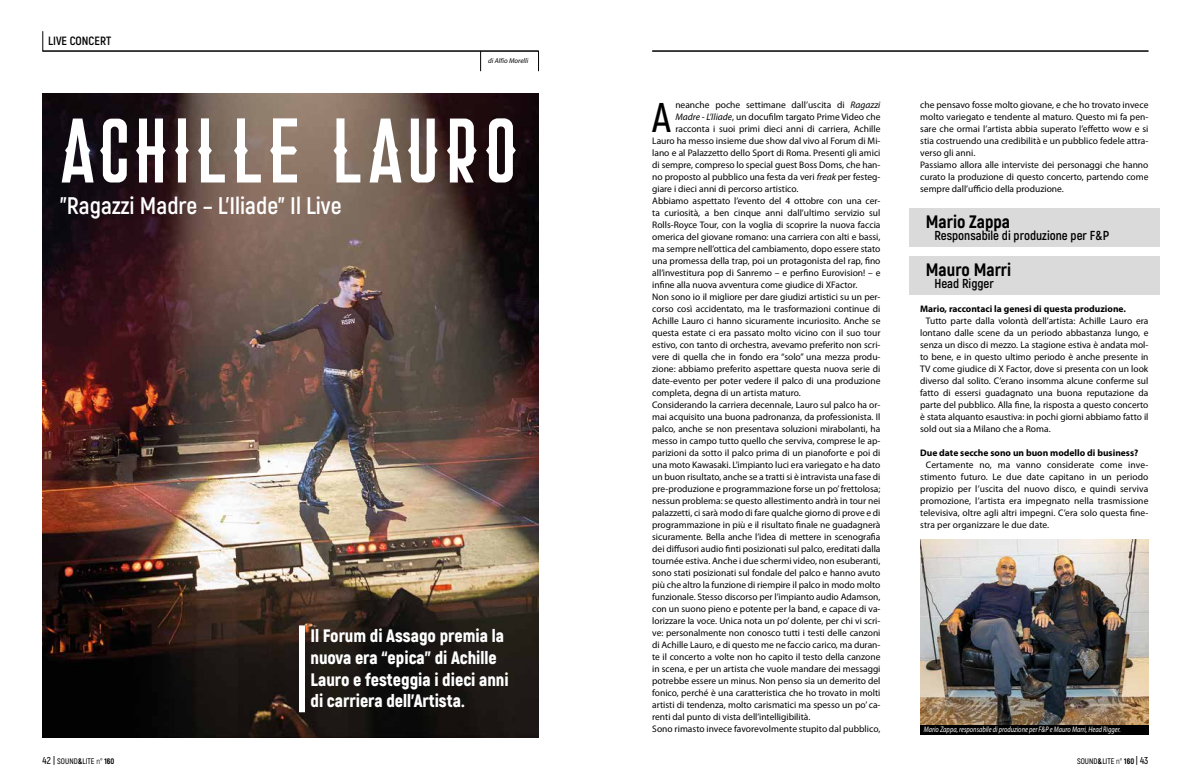
<style>
.page{position:relative;width:1191px;height:780px;background:#fff}
.page>*{position:absolute;margin:0;border:0;box-sizing:border-box;transform-origin:0 0}
.t1{font:89.1px "Stockport Extra";color:#fff}
.t2{font:600 41.5px "Akrobat";color:#000}
.t3{font:700 24px "Akrobat";color:#fff}
.t4{font:900 18px/21.6px "Akrobat";color:#fff}
.t5{font:800 18px "Akrobat";color:#000}
.t6{font:700 13px "Akrobat";color:#000}
.t7{font:700 12px "Akrobat";color:#000}
.t8{font:9.5px/12px "Myriad Pro";color:#000;text-align:justify}
.t9{font:700 9.5px "Myriad Pro";color:#000}
.t10{font:italic 8px "Myriad Pro";color:#fff;scale:.8 1}
.t11{font:600 8px "Akrobat";color:#000}
.t12{font:italic 7px "Myriad Pro";letter-spacing:.005em;color:#000}
.s1{font-style:italic}
.s2{font-size:10px}
.s3{font-weight:800}
.s4{font-weight:400}
</style>
<div class="page">
<hr style="left:43px;top:51px;width:496px;height:1px;background:#000">
<hr style="left:652px;top:51px;width:496px;height:1px;background:#000">
<svg style="left:43px;top:31px;width:1px;height:20px"></svg>
<img style="left:43px;top:94px;width:496px;height:643px">
<svg style="left:538px;top:52px;width:1px;height:19px"></svg>
<div style="left:299px;top:625px;width:6px;height:87px;background:#fff"></div>
<svg style="left:480px;top:52px;width:1px;height:19px"></svg>
<img style="left:920px;top:539px;width:228px;height:185px">
<div style="left:920px;top:724px;width:228px;height:10px;background:#000"></div>
<div style="left:909px;top:208px;width:250px;height:25px;background:#dadada"></div>
<div style="left:909px;top:228px;width:250px;height:18px;background:#dadada"></div>
<div style="left:909px;top:256px;width:250px;height:25px;background:#dadada"></div>
<div style="left:909px;top:276px;width:250px;height:18px;background:#dadada"></div>
<p class="t7" style="left:48px;top:33px;width:65px">LIVE CONCERT</p>
<p class="t12" style="left:488px;top:57px;width:42px">di Alfio Morelli</p>
<h1 class="t1" style="left:62px;top:100px;width:465px">ACHILLE LAURO</h1>
<h3 class="t3" style="left:60px;top:190px;width:283px">"Ragazzi Madre – L’Iliade" Il Live</h3>
<h3 class="t4" style="left:310px;top:625px;width:200px">Il Forum di Assago premia la nuova era “epica” di Achille<br>Lauro e festeggia i dieci anni di carriera dell’Artista.</h3>
<h2 class="t2" style="left:652px;top:92px;width:21px">A</h2>
<p class="t8" style="left:675px;top:99px;width:207px">neanche poche settimane dall’uscita di <span class="s1">Ragazzi</span></p>
<p class="t8" style="left:675px;top:111px;width:207px"><span class="s1">Madre - L’Iliade</span>, un docufilm targato Prime Video che</p>
<p class="t8" style="left:675px;top:123px;width:207px">racconta i suoi primi dieci anni di carriera, Achille</p>
<p class="t8" style="left:652px;top:135px;width:230px">Lauro ha messo insieme due show dal vivo al Forum di Mi-</p>
<p class="t8" style="left:652px;top:147px;width:230px">lano e al Palazzetto dello Sport di Roma. Presenti gli amici</p>
<p class="t8" style="left:652px;top:159px;width:230px">di sempre, compreso lo special guest Boss Doms, che han-</p>
<p class="t8" style="left:652px;top:171px;width:230px">no proposto al pubblico una festa da veri <span class="s1">freak</span> per festeg-</p>
<p class="t8" style="left:652px;top:183px;width:148px">giare i dieci anni di percorso artistico.</p>
<p class="t8" style="left:652px;top:195px;width:230px">Abbiamo aspettato l’evento del 4 ottobre con una cer-</p>
<p class="t8" style="left:652px;top:207px;width:230px">ta curiosità, a ben cinque anni dall’ultimo servizio sul</p>
<p class="t8" style="left:652px;top:219px;width:230px">Rolls-Royce Tour, con la voglia di scoprire la nuova faccia</p>
<p class="t8" style="left:652px;top:231px;width:230px">omerica del giovane romano: una carriera con alti e bassi,</p>
<p class="t8" style="left:652px;top:243px;width:230px">ma sempre nell’ottica del cambiamento, dopo essere stato</p>
<p class="t8" style="left:652px;top:255px;width:230px">una promessa della trap, poi un protagonista del rap, fino</p>
<p class="t8" style="left:652px;top:267px;width:230px">all’investitura pop di Sanremo – e perfino Eurovision! – e</p>
<p class="t8" style="left:652px;top:279px;width:207px">infine alla nuova avventura come giudice di XFactor.</p>
<p class="t8" style="left:652px;top:291px;width:230px">Non sono io il migliore per dare giudizi artistici su un per-</p>
<p class="t8" style="left:652px;top:303px;width:230px">corso così accidentato, ma le trasformazioni continue di</p>
<p class="t8" style="left:652px;top:315px;width:230px">Achille Lauro ci hanno sicuramente incuriosito. Anche se</p>
<p class="t8" style="left:652px;top:327px;width:230px">questa estate ci era passato molto vicino con il suo tour</p>
<p class="t8" style="left:652px;top:339px;width:230px">estivo, con tanto di orchestra, avevamo preferito non scri-</p>
<p class="t8" style="left:652px;top:351px;width:230px">vere di quella che in fondo era “solo” una mezza produ-</p>
<p class="t8" style="left:652px;top:363px;width:230px">zione: abbiamo preferito aspettare questa nuova serie di</p>
<p class="t8" style="left:652px;top:375px;width:230px">date-evento per poter vedere il palco di una produzione</p>
<p class="t8" style="left:652px;top:387px;width:150px">completa, degna di un artista maturo.</p>
<p class="t8" style="left:652px;top:399px;width:230px">Considerando la carriera decennale, Lauro sul palco ha or-</p>
<p class="t8" style="left:652px;top:411px;width:230px">mai acquisito una buona padronanza, da professionista. Il</p>
<p class="t8" style="left:652px;top:423px;width:230px">palco, anche se non presentava soluzioni mirabolanti, ha</p>
<p class="t8" style="left:652px;top:435px;width:230px">messo in campo tutto quello che serviva, comprese le ap-</p>
<p class="t8" style="left:652px;top:447px;width:230px">parizioni da sotto il palco prima di un pianoforte e poi di</p>
<p class="t8" style="left:652px;top:459px;width:230px">una moto Kawasaki. L’impianto luci era variegato e ha dato</p>
<p class="t8" style="left:652px;top:471px;width:230px">un buon risultato, anche se a tratti si è intravista una fase di</p>
<p class="t8" style="left:652px;top:483px;width:230px">pre-produzione e programmazione forse un po’ frettolosa;</p>
<p class="t8" style="left:652px;top:495px;width:230px">nessun problema: se questo allestimento andrà in tour nei</p>
<p class="t8" style="left:652px;top:507px;width:230px">palazzetti, ci sarà modo di fare qualche giorno di prove e di</p>
<p class="t8" style="left:652px;top:519px;width:230px">programmazione in più e il risultato finale ne guadagnerà</p>
<p class="t8" style="left:652px;top:531px;width:230px">sicuramente. Bella anche l’idea di mettere in scenografia</p>
<p class="t8" style="left:652px;top:543px;width:230px">dei diffusori audio finti posizionati sul palco, ereditati dalla</p>
<p class="t8" style="left:652px;top:555px;width:230px">tournée estiva. Anche i due schermi video, non esuberanti,</p>
<p class="t8" style="left:652px;top:567px;width:230px">sono stati posizionati sul fondale del palco e hanno avuto</p>
<p class="t8" style="left:652px;top:579px;width:230px">più che altro la funzione di riempire il palco in modo molto</p>
<p class="t8" style="left:652px;top:591px;width:230px">funzionale. Stesso discorso per l’impianto audio Adamson,</p>
<p class="t8" style="left:652px;top:603px;width:230px">con un suono pieno e potente per la band, e capace di va-</p>
<p class="t8" style="left:652px;top:615px;width:230px">lorizzare la voce. Unica nota un po’ dolente, per chi vi scri-</p>
<p class="t8" style="left:652px;top:627px;width:230px">ve: personalmente non conosco tutti i testi delle canzoni</p>
<p class="t8" style="left:652px;top:639px;width:230px">di Achille Lauro, e di questo me ne faccio carico, ma duran-</p>
<p class="t8" style="left:652px;top:651px;width:230px">te il concerto a volte non ho capito il testo della canzone</p>
<p class="t8" style="left:652px;top:663px;width:230px">in scena, e per un artista che vuole mandare dei messaggi</p>
<p class="t8" style="left:652px;top:675px;width:230px">potrebbe essere un minus. Non penso sia un demerito del</p>
<p class="t8" style="left:652px;top:687px;width:230px">fonico, perché è una caratteristica che ho trovato in molti</p>
<p class="t8" style="left:652px;top:699px;width:230px">artisti di tendenza, molto carismatici ma spesso un po’ ca-</p>
<p class="t8" style="left:652px;top:711px;width:160px">renti dal punto di vista dell’intelligibilità.</p>
<p class="t8" style="left:652px;top:723px;width:230px">Sono rimasto invece favorevolmente stupito dal pubblico,</p>
<p class="t8" style="left:920px;top:99px;width:230px;text-align:left">che pensavo fosse molto giovane, e che ho trovato invece molto variegato e tendente al maturo. Questo mi fa pen&shy;sare che ormai l’artista abbia superato l’effetto wow e si stia costruendo una credibilità e un pubblico fedele attra&shy;verso gli anni.<br>Passiamo allora alle interviste dei personaggi che hanno curato la produzione di questo concerto, partendo come sempre dall’ufficio della produzione.</p>
<h3 class="t5" style="left:926px;top:210px;width:86px">Mario Zappa</h3>
<h3 class="t6" style="left:934px;top:227px;width:177px">Responsabile di produzione per F&amp;P</h3>
<h3 class="t5" style="left:926px;top:258px;width:87px">Mauro Marri</h3>
<h3 class="t6" style="left:934px;top:275px;width:61px">Head Rigger</h3>
<p class="t9" style="left:920px;top:303px;width:207px">Mario, raccontaci la genesi di questa produzione.</p>
<p class="t8" style="left:920px;top:315px;width:230px;text-indent:6px">Tutto parte dalla volontà dell’artista: Achille Lauro era lontano dalle scene da un periodo abbastanza lungo, e senza un disco di mezzo. La stagione estiva è andata mol&shy;to bene, e in questo ultimo periodo è anche presente in TV come giudice di X Factor, dove si presenta con un look diverso dal solito. C’erano insomma alcune conferme sul fatto di essersi guadagnato una buona reputazione da parte del pubblico. Alla fine, la risposta a questo concerto è stata alquanto esaustiva: in pochi giorni abbiamo fatto il sold out sia a Milano che a Roma.</p>
<p class="t9" style="left:920px;top:447px;width:220px">Due date secche sono un buon modello di business?</p>
<p class="t8" style="left:920px;top:459px;width:230px;text-indent:6px">Certamente no, ma vanno considerate come inve&shy;stimento futuro. Le due date capitano in un periodo propizio per l’uscita del nuovo disco, e quindi serviva promozione, l’artista era impegnato nella trasmissione televisiva, oltre agli altri impegni. C’era solo questa fine&shy;stra per organizzare le due date.</p>
<p class="t10" style="left:923px;top:724px;width:248px">Mario Zappa, responsabile di produzione per F&amp;P e Mauro Marri, Head Rigger.</p>
<p class="t11" style="left:43px;top:756px;width:73px"><span class="s2">42 |</span> SOUND<span class="s3">&amp;</span>LITE <span class="s4">n°</span> <span class="s3">160</span></p>
<p class="t11" style="left:1077px;top:756px;width:73px">SOUND<span class="s3">&amp;</span>LITE <span class="s4">n°</span> <span class="s3">160</span> <span class="s2">| 43</span></p>
</div>
